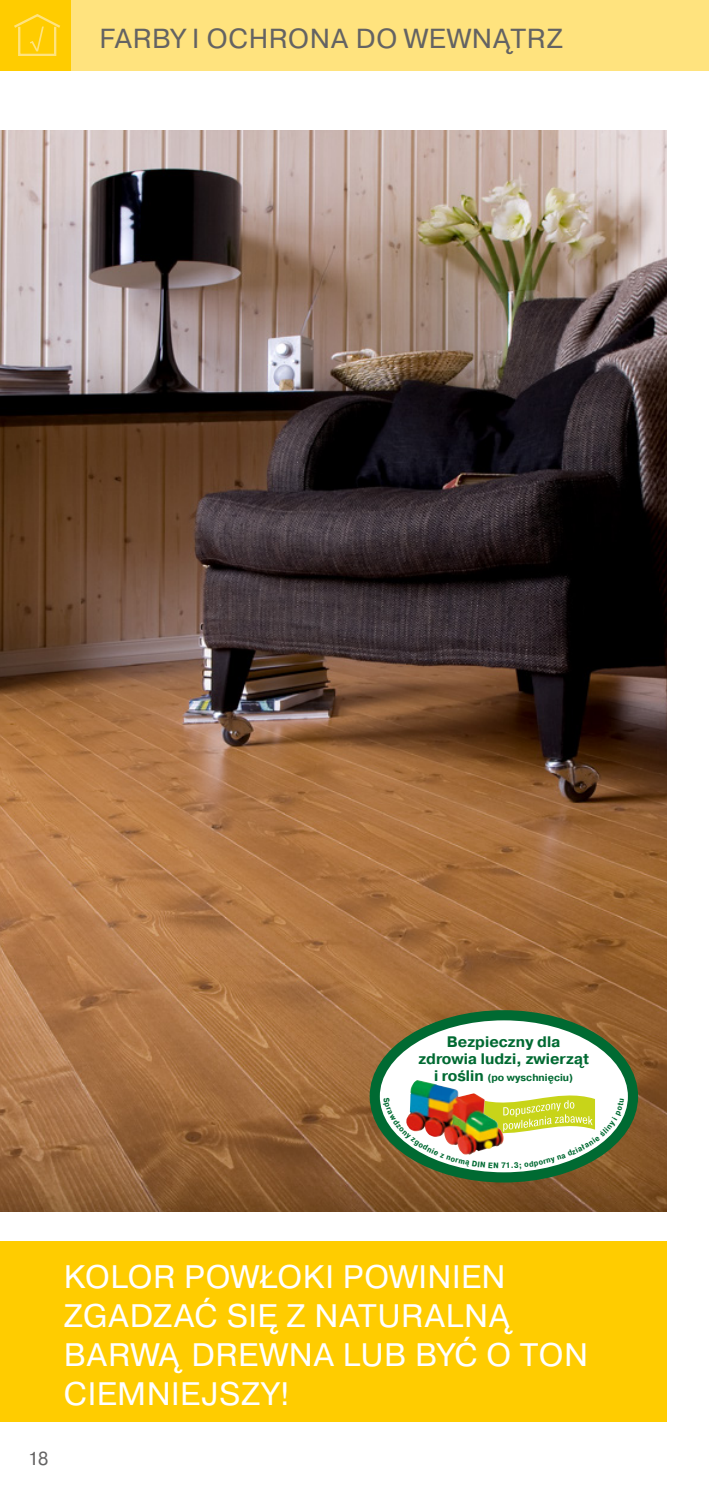
<style>
.page{position:relative;width:709px;height:1489px;background:#fff}
.page>*{position:absolute;margin:0;border:0;box-sizing:border-box;transform-origin:0 0}
.t1{font:32.5px/39px "Pragmatica";letter-spacing:.02em;color:#fff}
.t2{font:27.5px "Pragmatica";letter-spacing:.03em;color:#646363}
.t3{font:18.75px "Pragmatica";color:#646363}
.t4{font:700 15.25px/17.2px "Pragmatica";color:#006a32;text-align:center}
.t5{font:700 10.25px "Pragmatica";color:#006a32}
.t6{font:700 8px "Pragmatica Cond";color:#006a32;scale:1.08 1}
.s1{font-size:15.25px}
</style>
<div class="page">
<div style="left:0;top:0;width:709px;height:71px;background:#ffe37e"></div>
<div style="left:0;top:0;width:71px;height:71px;background:#fc0"></div>
<svg style="left:14px;top:14px;width:46px;height:42px"></svg>
<img style="left:0;top:131px;width:666px;height:1080px">
<div style="left:0;top:1241px;width:666px;height:180px;background:#fc0"></div>
<div style="left:375px;top:1013px;width:258px;height:162px;background:#fff;border-radius:50%"></div>
<div style="left:369px;top:1010px;width:269px;height:172px;border:10px solid #006a32;border-radius:50%"></div>
<img style="left:412px;top:1080px;width:29px;height:6px">
<img style="left:383px;top:1086px;width:241px;height:82px">
<p class="t2" style="left:99px;top:21px;width:465px">FARBY I OCHRONA DO WEWNĄTRZ</p>
<p class="t4" style="left:418px;top:1032px;width:172px">Bezpieczny dla zdrowia ludzi, zwierząt</p>
<p class="t5" style="left:434px;top:1071px;width:141px"><span class="s1">i roślin</span> (po wyschnięciu)</p>
<p class="t6" style="left:501px;top:1160px;width:6px">7</p>
<p class="t1" style="left:64px;top:1257px;width:525px">KOLOR POWŁOKI POWINIEN<br>ZGADZAĆ SIĘ Z NATURALNĄ<br>BARWĄ DREWNA LUB BYĆ O TON<br>CIEMNIEJSZY!</p>
<p class="t3" style="left:28px;top:1446px;width:22px">18</p>
</div>
